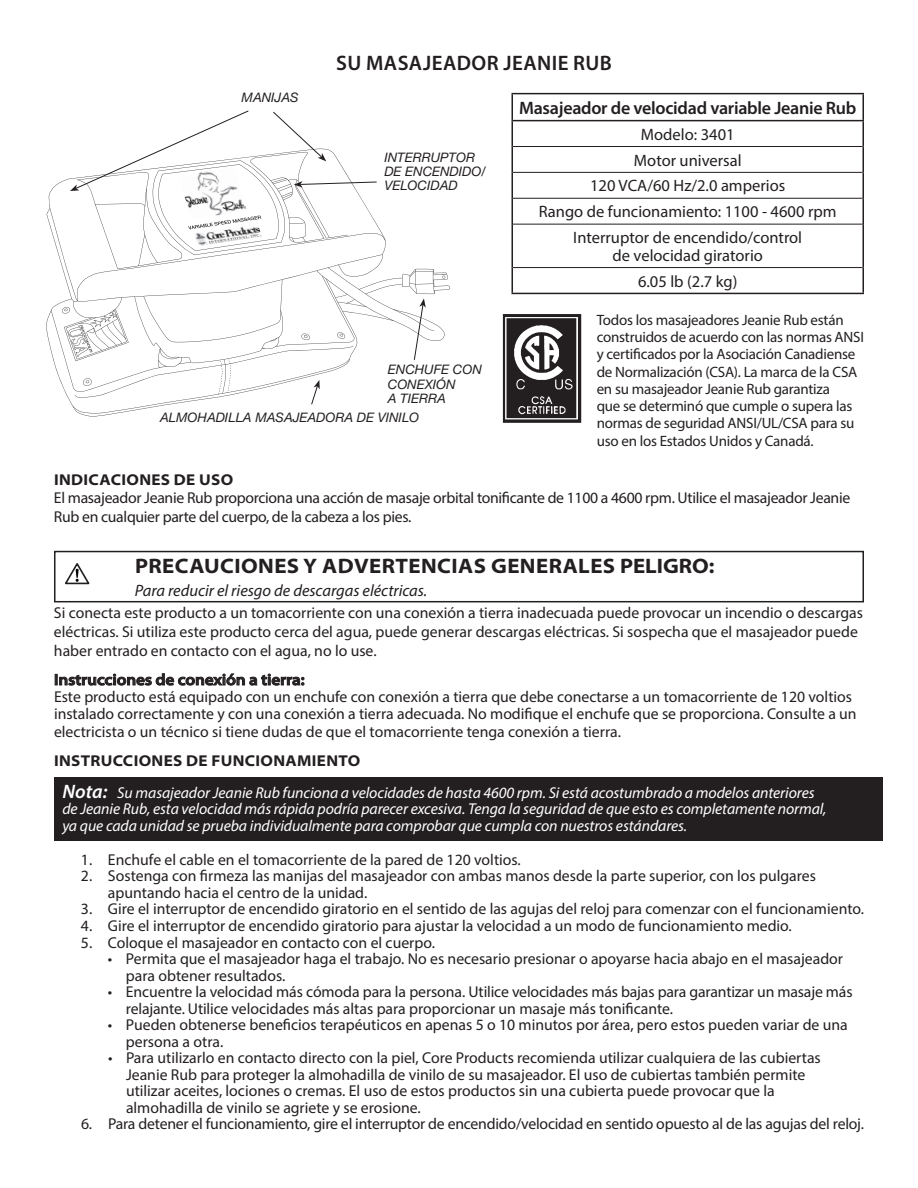
<style>
.page{position:relative;width:918px;height:1188px;background:#fff}
.page>*{position:absolute;margin:0;border:0;box-sizing:border-box;transform-origin:0 0}
.t1{font:700 semi-expanded 21px "Myriad Pro";letter-spacing:.02em;color:#231f20}
.t2{font:600 21px "Myriad Pro";letter-spacing:.02em;color:#231f20}
.t3{font:600 18px "Myriad Pro";letter-spacing:-.015em;color:#231f20}
.t4{font:16.5px/25.8px "Myriad Pro";color:#231f20;text-align:center}
.t5{font:italic 16.5px "Myriad Pro";color:#231f20}
.t6{font:15.75px/16.5px "Myriad Pro";color:#231f20}
.t7{font:italic 15.75px/16.5px "Myriad Pro";letter-spacing:-.005em;color:#fff}
.t8{font:15.75px/18.8px "Myriad Pro";letter-spacing:-.02em;color:#231f20}
.t9{font:700 semi-expanded 15.75px "Myriad Pro";letter-spacing:.02em;color:#231f20}
.t10{font:600 semi-expanded 15.75px "Myriad Pro";color:#231f20}
.t11{font:15px/17.2px "Myriad Pro";letter-spacing:-.015em;color:#231f20}
.t12{font:italic 13.05px/14.4px "Helvetica Neue LT Std";color:#231f20}
.s1{font-weight:600;font-size:19.5px}
</style>
<div class="page">
<svg style="left:50px;top:111px;width:400px;height:302px"></svg>
<hr style="left:512px;top:93px;width:352px;height:1px;background:#231f20">
<hr style="left:862px;top:94px;width:2px;height:26px;background:#231f20">
<hr style="left:512px;top:120px;width:352px;height:1px;background:#231f20">
<hr style="left:862px;top:121px;width:2px;height:26px;background:#231f20">
<hr style="left:862px;top:147px;width:2px;height:25px;background:#231f20">
<hr style="left:862px;top:172px;width:2px;height:26px;background:#231f20">
<svg style="left:512px;top:94px;width:1px;height:130px"></svg>
<hr style="left:862px;top:198px;width:2px;height:26px;background:#231f20">
<hr style="left:512px;top:224px;width:1px;height:44px;background:#231f20">
<hr style="left:862px;top:224px;width:2px;height:44px;background:#231f20">
<svg style="left:512px;top:268px;width:1px;height:25px"></svg>
<hr style="left:862px;top:268px;width:2px;height:25px;background:#231f20">
<hr style="left:512px;top:293px;width:352px;height:1px;background:#231f20">
<hr style="left:513px;top:146px;width:349px;height:1px;background:#231f20">
<hr style="left:513px;top:172px;width:349px;height:1px;background:#231f20">
<hr style="left:513px;top:198px;width:349px;height:1px;background:#231f20">
<hr style="left:513px;top:224px;width:349px;height:1px;background:#231f20">
<hr style="left:513px;top:267px;width:349px;height:1px;background:#231f20">
<img style="left:502px;top:314px;width:80px;height:109px">
<svg style="left:55px;top:673px;width:249px;height:13px"></svg>
<div style="left:54px;top:551px;width:810px;height:51px;border:2px solid #231f20"></div>
<svg style="left:65px;top:563px;width:25px;height:22px"></svg>
<div style="left:54px;top:777px;width:828px;height:63px;background:#231f20"></div>
<h1 class="t2" style="left:336px;top:49px;width:277px">SU MASAJEADOR JEANIE RUB</h1>
<p class="t12" style="left:242px;top:90px;width:59px">MANIJAS</p>
<p class="t12" style="left:384px;top:150px;width:103px">INTERRUPTOR<br>DE ENCENDIDO/<br>VELOCIDAD</p>
<p class="t12" style="left:388px;top:362px;width:95px">ENCHUFE CON<br>CONEXIÓN<br>A TIERRA</p>
<p class="t12" style="left:160px;top:410px;width:261px">ALMOHADILLA MASAJEADORA DE VINILO</p>
<p class="t3" style="left:519px;top:96px;width:339px">Masajeador de velocidad variable Jeanie Rub</p>
<p class="t4" style="left:539px;top:121px;width:299px">Modelo: 3401<br>Motor universal<br>120 VCA/60 Hz/2.0 amperios<br>Rango de funcionamiento: 1100 - 4600 rpm<br>Interruptor de encendido/control</p>
<p class="t4" style="left:613px;top:242px;width:152px">de velocidad giratorio<br>6.05 lb (2.7 kg)</p>
<p class="t11" style="left:597px;top:311px;width:269px">Todos los masajeadores Jeanie Rub están construidos de acuerdo con las normas ANSI y certificados por la Asociación Canadiense de Normalización (CSA). La marca de la CSA en su masajeador Jeanie Rub garantiza<br>que se determinó que cumple o supera las normas de seguridad ANSI/UL/CSA para su uso en los Estados Unidos y Canadá.</p>
<p class="t9" style="left:54px;top:469px;width:181px">INDICACIONES DE USO</p>
<p class="t8" style="left:54px;top:489px;width:798px">El masajeador Jeanie Rub proporciona una acción de masaje orbital tonificante de 1100 a 4600 rpm. Utilice el masajeador Jeanie<br>Rub en cualquier parte del cuerpo, de la cabeza a los pies.</p>
<h1 class="t1" style="left:135px;top:552px;width:581px">PRECAUCIONES Y ADVERTENCIAS GENERALES PELIGRO:</h1>
<p class="t5" style="left:135px;top:580px;width:294px">Para reducir el riesgo de descargas eléctricas.</p>
<p class="t6" style="left:54px;top:603px;width:811px;line-height:18.8px">Si conecta este producto a un tomacorriente con una conexión a tierra inadecuada puede provocar un incendio o descargas eléctricas. Si utiliza este producto cerca del agua, puede generar descargas eléctricas. Si sospecha que el masajeador puede haber entrado en contacto con el agua, no lo use.</p>
<p class="t10" style="left:54px;top:670px;width:252px">Instrucciones de conexión a tierra:</p>
<p class="t6" style="left:54px;top:688px;width:804px;line-height:17.2px">Este producto está equipado con un enchufe con conexión a tierra que debe conectarse a un tomacorriente de 120 voltios instalado correctamente y con una conexión a tierra adecuada. No modifique el enchufe que se proporciona. Consulte a un electricista o un técnico si tiene dudas de que el tomacorriente tenga conexión a tierra.</p>
<p class="t9" style="left:54px;top:750px;width:308px">INSTRUCCIONES DE FUNCIONAMIENTO</p>
<p class="t7" style="left:62px;top:784px;width:766px"><span class="s1">Nota:</span> Su masajeador Jeanie Rub funciona a velocidades de hasta 4600 rpm. Si está acostumbrado a modelos anteriores de Jeanie Rub, esta velocidad más rápida podría parecer excesiva. Tenga la seguridad de que esto es completamente normal, ya que cada unidad se prueba individualmente para comprobar que cumpla con nuestros estándares.</p>
<p class="t6" style="left:81px;top:851px;width:441px">1. Enchufe el cable en el tomacorriente de la pared de 120 voltios.</p>
<p class="t6" style="left:108px;top:868px;width:709px;text-indent:-27px">2. Sostenga con firmeza las manijas del masajeador con ambas manos desde la parte superior, con los pulgares apuntando hacia el centro de la unidad.</p>
<p class="t6" style="left:81px;top:901px;width:785px">3. Gire el interruptor de encendido giratorio en el sentido de las agujas del reloj para comenzar con el funcionamiento.</p>
<p class="t6" style="left:81px;top:917px;width:712px">4. Gire el interruptor de encendido giratorio para ajustar la velocidad a un modo de funcionamiento medio.</p>
<p class="t6" style="left:81px;top:934px;width:355px">5. Coloque el masajeador en contacto con el cuerpo.</p>
<p class="t6" style="left:126px;top:950px;width:719px;text-indent:-18px">• Permita que el masajeador haga el trabajo. No es necesario presionar o apoyarse hacia abajo en el masajeador para obtener resultados.</p>
<p class="t6" style="left:126px;top:983px;width:728px;text-indent:-18px">• Encuentre la velocidad más cómoda para la persona. Utilice velocidades más bajas para garantizar un masaje más relajante. Utilice velocidades más altas para proporcionar un masaje más tonificante.</p>
<p class="t6" style="left:126px;top:1016px;width:723px;text-indent:-18px">• Pueden obtenerse beneficios terapéuticos en apenas 5 o 10 minutos por área, pero estos pueden variar de una persona a otra.</p>
<p class="t6" style="left:126px;top:1049px;width:696px;text-indent:-18px">• Para utilizarlo en contacto directo con la piel, Core Products recomienda utilizar cualquiera de las cubiertas Jeanie Rub para proteger la almohadilla de vinilo de su masajeador. El uso de cubiertas también permite utilizar aceites, lociones o cremas. El uso de estos productos sin una cubierta puede provocar que la almohadilla de vinilo se agriete y se erosione.</p>
<p class="t6" style="left:81px;top:1115px;width:784px">6. Para detener el funcionamiento, gire el interruptor de encendido/velocidad en sentido opuesto al de las agujas del reloj.</p>
</div>
